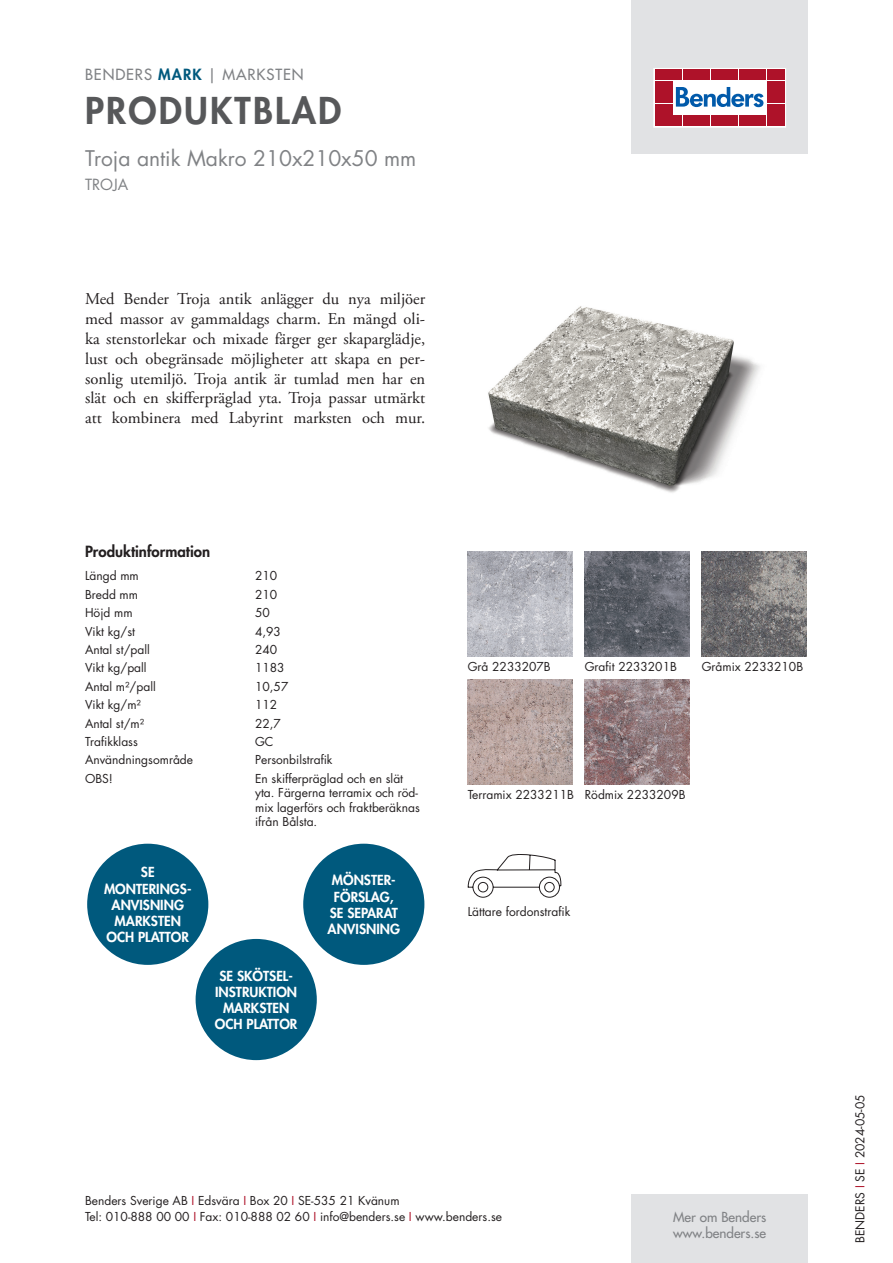
<style>
.page{position:relative;width:893px;height:1263px;background:#fff}
.page>*{position:absolute;margin:0;border:0;box-sizing:border-box;transform-origin:0 0}
.t1{font:800 36px "Futura Std";letter-spacing:.06em;color:#57585a}
.t2{font:21px "Futura Std";color:#808285}
.t3{font:16.5px/19.8px "Adobe Garamond Pro";color:#231f20;text-align:justify}
.t4{font:500 15px "Futura Std";letter-spacing:.06em;color:#808285}
.t5{font:800 15px "Futura Std";color:#231f20}
.t6{font:15px "Futura Std";color:#808285}
.t7{font:800 13.5px/16.2px "Futura Std";color:#fff;text-align:center}
.t8{font:500 13.5px/16.2px "Futura Std";color:#808285}
.t9{font:12px/14.4px "Futura Std";color:#231f20}
.s1{font-weight:800;color:#00597d}
.s2{color:#ae1229}
</style>
<div class="page">
<div style="left:631px;top:0;width:177px;height:153px;background:#e1e2e4"></div>
<div style="left:631px;top:1195px;width:177px;height:68px;background:#e1e2e4"></div>
<svg style="left:656px;top:70px;width:128px;height:55px;background:#ebc6cb"></svg>
<div style="left:654px;top:68px;width:132px;height:59px;border:1px solid #fff"></div>
<div style="left:655px;top:70px;width:8px;height:10px;background:#ae1229"></div>
<div style="left:664px;top:70px;width:8px;height:10px;background:#ae1229"></div>
<div style="left:655px;top:81px;width:8px;height:10px;background:#ae1229"></div>
<div style="left:664px;top:81px;width:8px;height:10px;background:#ae1229"></div>
<div style="left:655px;top:93px;width:8px;height:10px;background:#ae1229"></div>
<div style="left:664px;top:93px;width:8px;height:10px;background:#ae1229"></div>
<div style="left:655px;top:104px;width:8px;height:11px;background:#ae1229"></div>
<div style="left:664px;top:104px;width:8px;height:11px;background:#ae1229"></div>
<div style="left:655px;top:116px;width:8px;height:10px;background:#ae1229"></div>
<div style="left:664px;top:116px;width:8px;height:10px;background:#ae1229"></div>
<div style="left:674px;top:70px;width:8px;height:10px;background:#ae1229"></div>
<div style="left:683px;top:70px;width:8px;height:10px;background:#ae1229"></div>
<div style="left:692px;top:70px;width:8px;height:10px;background:#ae1229"></div>
<div style="left:702px;top:70px;width:8px;height:10px;background:#ae1229"></div>
<div style="left:711px;top:70px;width:8px;height:10px;background:#ae1229"></div>
<div style="left:720px;top:70px;width:8px;height:10px;background:#ae1229"></div>
<div style="left:730px;top:70px;width:8px;height:10px;background:#ae1229"></div>
<div style="left:739px;top:70px;width:8px;height:10px;background:#ae1229"></div>
<div style="left:748px;top:70px;width:8px;height:10px;background:#ae1229"></div>
<div style="left:758px;top:70px;width:8px;height:10px;background:#ae1229"></div>
<div style="left:674px;top:116px;width:8px;height:10px;background:#ae1229"></div>
<div style="left:683px;top:116px;width:8px;height:10px;background:#ae1229"></div>
<div style="left:692px;top:116px;width:8px;height:10px;background:#ae1229"></div>
<div style="left:702px;top:116px;width:8px;height:10px;background:#ae1229"></div>
<div style="left:711px;top:116px;width:8px;height:10px;background:#ae1229"></div>
<div style="left:720px;top:116px;width:8px;height:10px;background:#ae1229"></div>
<div style="left:730px;top:116px;width:8px;height:10px;background:#ae1229"></div>
<div style="left:739px;top:116px;width:8px;height:10px;background:#ae1229"></div>
<div style="left:748px;top:116px;width:8px;height:10px;background:#ae1229"></div>
<div style="left:758px;top:116px;width:8px;height:10px;background:#ae1229"></div>
<div style="left:767px;top:70px;width:8px;height:10px;background:#ae1229"></div>
<div style="left:776px;top:70px;width:8px;height:10px;background:#ae1229"></div>
<div style="left:767px;top:81px;width:8px;height:10px;background:#ae1229"></div>
<div style="left:776px;top:81px;width:8px;height:10px;background:#ae1229"></div>
<div style="left:767px;top:93px;width:8px;height:10px;background:#ae1229"></div>
<div style="left:776px;top:93px;width:8px;height:10px;background:#ae1229"></div>
<div style="left:767px;top:104px;width:8px;height:11px;background:#ae1229"></div>
<div style="left:776px;top:104px;width:8px;height:11px;background:#ae1229"></div>
<div style="left:767px;top:116px;width:8px;height:10px;background:#ae1229"></div>
<div style="left:776px;top:116px;width:8px;height:10px;background:#ae1229"></div>
<svg style="left:676px;top:87px;width:87px;height:20px;background:#8ab3d7"></svg>
<div style="left:303px;top:844px;width:121px;height:121px;background:#00597d;border-radius:50%"></div>
<div style="left:87px;top:844px;width:121px;height:121px;background:#00597d;border-radius:50%"></div>
<div style="left:196px;top:939px;width:121px;height:121px;background:#00597d;border-radius:50%"></div>
<img style="left:488px;top:306px;width:272px;height:187px">
<img style="left:468px;top:552px;width:105px;height:105px">
<img style="left:585px;top:552px;width:105px;height:105px">
<img style="left:702px;top:552px;width:105px;height:105px">
<img style="left:468px;top:680px;width:105px;height:105px">
<img style="left:585px;top:680px;width:105px;height:105px">
<svg style="left:468px;top:854px;width:93px;height:44px"></svg>
<p class="t4" style="left:85px;top:65px;width:220px">BENDERS <span class="s1">MARK</span> | MARKSTEN</p>
<h1 class="t1" style="left:85px;top:87px;width:258px">PRODUKTBLAD</h1>
<h2 class="t2" style="left:85px;top:144px;width:333px">Troja antik Makro 210x210x50 mm</h2>
<p class="t6" style="left:85px;top:175px;width:45px">TROJA</p>
<p class="t3" style="left:85px;top:290px;width:342px">Med Bender Troja antik anlägger du nya miljöer med massor av gammaldags charm. En mängd oli&shy;ka stenstorlekar och mixade färger ger skaparglädje, lust och obegränsade möjligheter att skapa en per&shy;sonlig utemiljö. Troja antik är tumlad men har en slät och en skifferpräglad yta. Troja passar utmärkt att kombinera med Labyrint marksten och mur.</p>
<p class="t5" style="left:85px;top:542px;width:127px">Produktinformation</p>
<p class="t9" style="left:85px;top:569px;width:55px">Längd mm</p>
<p class="t9" style="left:255px;top:569px;width:24px">210</p>
<p class="t9" style="left:85px;top:587px;width:55px">Bredd mm</p>
<p class="t9" style="left:255px;top:587px;width:24px">210</p>
<p class="t9" style="left:85px;top:606px;width:49px">Höjd mm</p>
<p class="t9" style="left:255px;top:606px;width:16px">50</p>
<p class="t9" style="left:85px;top:624px;width:51px">Vikt kg/st</p>
<p class="t9" style="left:255px;top:624px;width:27px">4,93</p>
<p class="t9" style="left:85px;top:642px;width:66px">Antal st/pall</p>
<p class="t9" style="left:255px;top:642px;width:24px">240</p>
<p class="t9" style="left:85px;top:661px;width:63px">Vikt kg/pall</p>
<p class="t9" style="left:255px;top:661px;width:31px">1183</p>
<p class="t9" style="left:85px;top:679px;width:72px">Antal m²/pall</p>
<p class="t9" style="left:255px;top:679px;width:35px">10,57</p>
<p class="t9" style="left:85px;top:698px;width:57px">Vikt kg/m²</p>
<p class="t9" style="left:255px;top:698px;width:24px">112</p>
<p class="t9" style="left:85px;top:716px;width:61px">Antal st/m²</p>
<p class="t9" style="left:255px;top:716px;width:27px">22,7</p>
<p class="t9" style="left:85px;top:734px;width:54px">Trafikklass</p>
<p class="t9" style="left:255px;top:734px;width:20px">GC</p>
<p class="t9" style="left:85px;top:753px;width:110px">Användningsområde</p>
<p class="t9" style="left:255px;top:753px;width:79px">Personbilstrafik</p>
<p class="t9" style="left:85px;top:771px;width:29px">OBS!</p>
<p class="t9" style="left:255px;top:771px;width:166px">En skifferpräglad och en slät yta. Färgerna terramix och röd&shy;mix lagerförs och fraktberäknas ifrån Bålsta.</p>
<p class="t7" style="left:104px;top:864px;width:89px">SE<br>MONTERINGS-<br>ANVISNING<br>MARKSTEN<br>OCH PLATTOR</p>
<p class="t7" style="left:215px;top:967px;width:84px">SE SKÖTSEL-<br>INSTRUKTION<br>MARKSTEN<br>OCH PLATTOR</p>
<p class="t7" style="left:328px;top:872px;width:74px">MÖNSTER-<br>FÖRSLAG,<br>SE SEPARAT<br>ANVISNING</p>
<p class="t9" style="left:468px;top:660px;width:85px">Grå 2233207B</p>
<p class="t9" style="left:585px;top:660px;width:94px">Grafit 2233201B</p>
<p class="t9" style="left:702px;top:660px;width:103px">Gråmix 2233210B</p>
<p class="t9" style="left:468px;top:788px;width:219px">Terramix 2233211B Rödmix 2233209B</p>
<p class="t9" style="left:468px;top:905px;width:104px">Lättare fordonstrafik</p>
<p class="t9" style="left:85px;top:1192px;width:418px;line-height:16.5px">Benders Sverige AB <span class="s2">I</span> Edsvära <span class="s2">I</span> Box 20 <span class="s2">I</span> SE-535 21 Kvänum<br>Tel: 010-888 00 00 <span class="s2">I</span> Fax: 010-888 02 60 <span class="s2">I</span> info@benders.se <span class="s2">I</span> www.benders.se</p>
<p class="t8" style="left:673px;top:1209px;width:95px">Mer om Benders www.benders.se</p>
<p class="t9" style="left:853px;top:1243px;width:150px;rotate:-90deg">BENDERS <span class="s2">I</span> SE <span class="s2">I</span> 2024-05-05</p>
</div>
